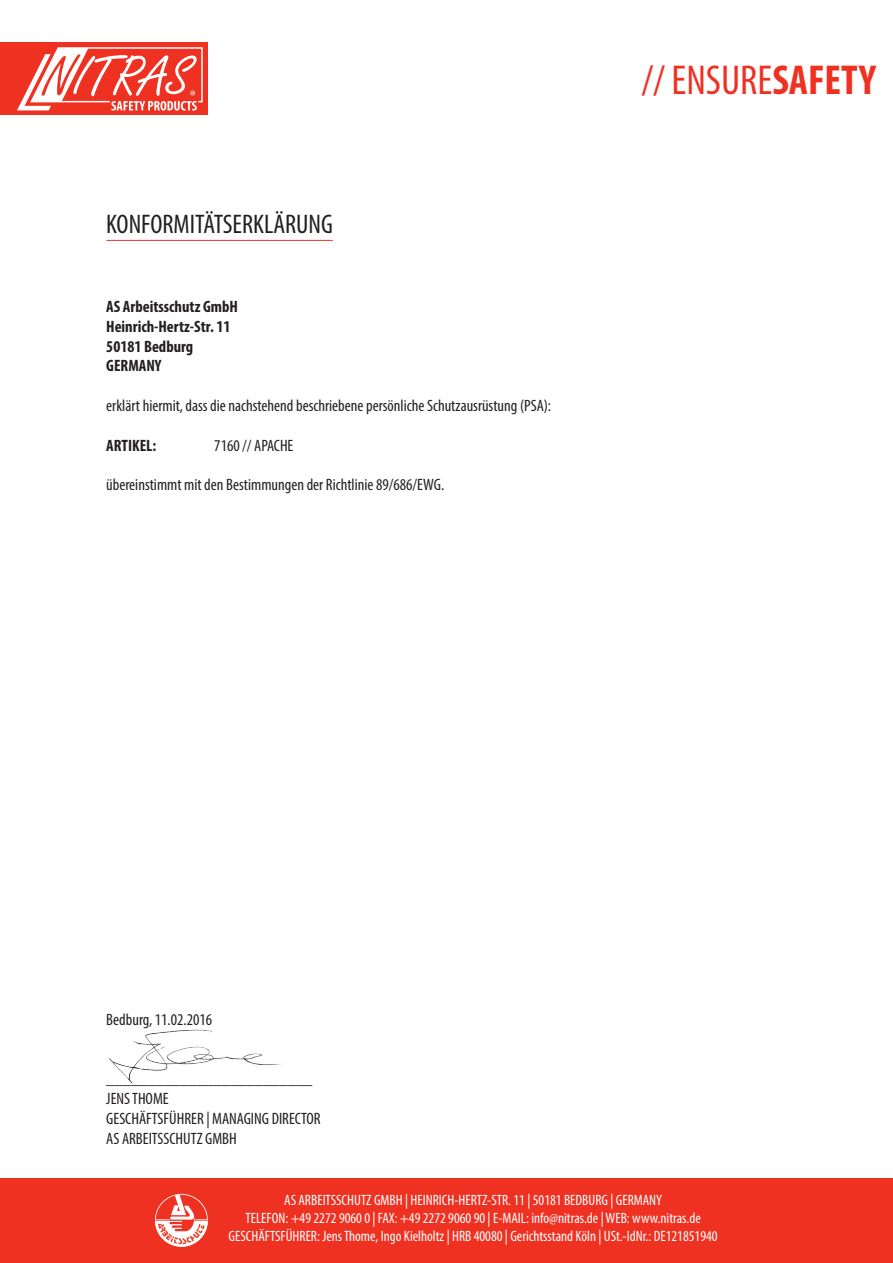
<style>
.page{position:relative;width:893px;height:1263px;background:#fff}
.page>*{position:absolute;margin:0;border:0;box-sizing:border-box;transform-origin:0 0}
.t1{font:condensed 42px "Myriad Pro";color:#ef3122}
.t2{font:condensed 27px "Myriad Pro";color:#231f20}
.t3{font:condensed 16.5px "Myriad Pro";color:#231f20}
.t4{font:700 condensed 16.5px "Myriad Pro";color:#231f20}
.t5{font:condensed 15px/18px "Myriad Pro";color:#fff;text-align:center}
.s1{font-weight:700}
</style>
<div class="page">
<div style="left:0;top:1178px;width:893px;height:85px;background:#ef3122"></div>
<div style="left:0;top:43px;width:207px;height:72px;background:#ef3122"></div>
<svg style="left:17px;top:47px;width:186px;height:64px"></svg>
<svg style="left:155px;top:1194px;width:53px;height:53px"></svg>
<hr style="left:106px;top:240px;width:227px;height:1px;background:#ef3122">
<img style="left:109px;top:1029px;width:172px;height:56px">
<p class="t2" style="left:106px;top:208px;width:228px">KONFORMITÄTSERKLÄRUNG</p>
<p class="t4" style="left:106px;top:296px;width:133px">AS Arbeitsschutz GmbH</p>
<p class="t4" style="left:106px;top:316px;width:126px">Heinrich-Hertz-Str. 11</p>
<p class="t4" style="left:106px;top:336px;width:89px">50181 Bedburg</p>
<p class="t4" style="left:106px;top:356px;width:57px">GERMANY</p>
<p class="t3" style="left:106px;top:396px;width:446px">erklärt hiermit, dass die nachstehend beschriebene persönliche Schutzausrüstung (PSA):</p>
<p class="t4" style="left:106px;top:435px;width:52px">ARTIKEL:</p>
<p class="t3" style="left:214px;top:435px;width:81px">7160 // APACHE</p>
<p class="t3" style="left:106px;top:475px;width:339px">übereinstimmt mit den Bestimmungen der Richtlinie 89/686/EWG.</p>
<h1 class="t1" style="left:641px;top:55px;width:236px">// ENSURE<span class="s1">SAFETY</span></h1>
<p class="t3" style="left:106px;top:1009px;width:107px">Bedburg, 11.02.2016</p>
<p class="t3" style="left:106px;top:1069px;width:208px">_________________________</p>
<p class="t3" style="left:106px;top:1089px;width:64px">JENS THOME</p>
<p class="t3" style="left:106px;top:1108px;width:216px">GESCHÄFTSFÜHRER | MANAGING DIRECTOR</p>
<p class="t3" style="left:106px;top:1128px;width:132px">AS ARBEITSSCHUTZ GMBH</p>
<p class="t5" style="left:229px;top:1191px;width:491px">AS ARBEITSSCHUTZ GMBH | HEINRICH-HERTZ-STR. 11 | 50181 BEDBURG | GERMANY<br>TELEFON: +49 2272 9060 0 | FAX: +49 2272 9060 90 | E-MAIL: info@nitras.de | WEB: www.nitras.de<br>GESCHÄFTSFÜHRER: Jens Thome, Ingo Kielholtz | HRB 40080 | Gerichtsstand Köln | USt.-IdNr.: DE121851940</p>
</div>
